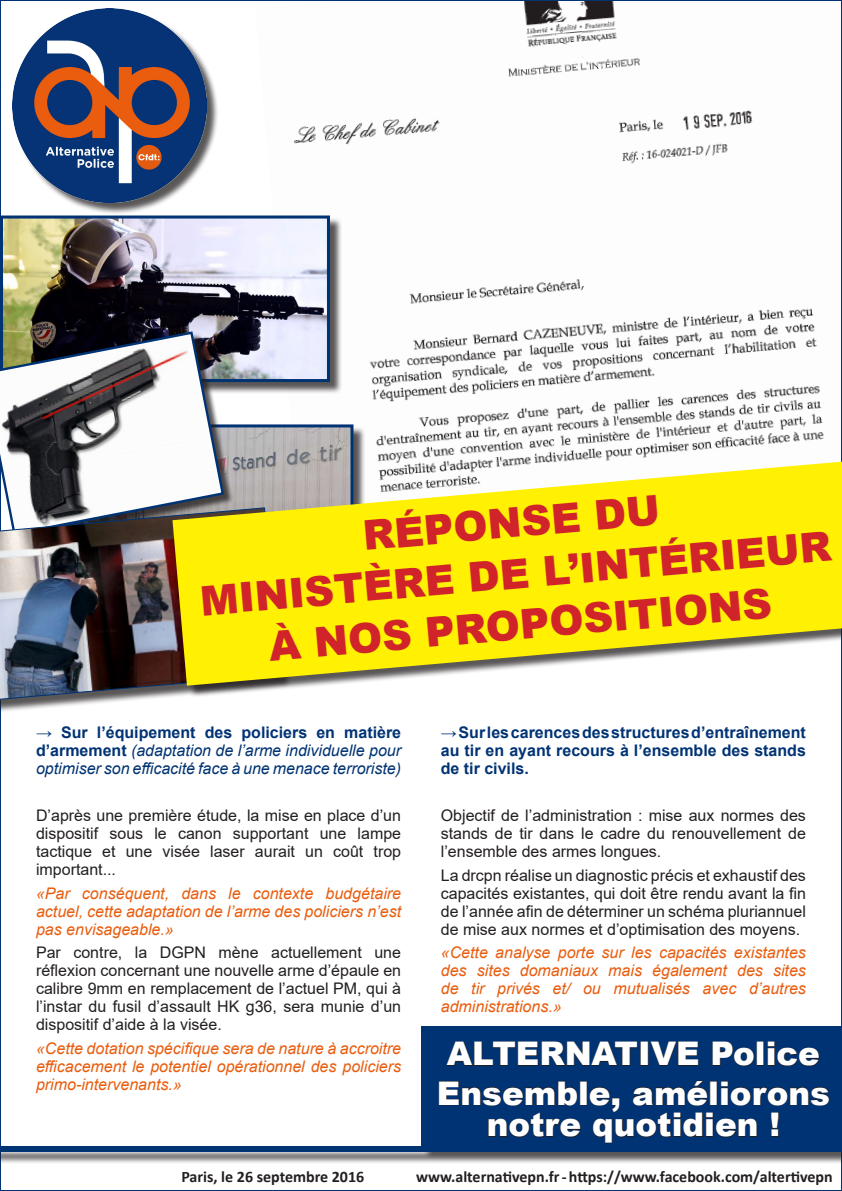
<style>
.page{position:relative;width:842px;height:1191px;background:#fff}
.page>*{position:absolute;margin:0;border:0;box-sizing:border-box;transform-origin:0 0}
.t1{font:900 41px/51px "Arial";color:#d1232a;text-align:center}
.t2{font:900 32.6px/31.7px "Arial";color:#fff;text-align:center}
.t3{font:16px/18px "Arial";color:#231f20;text-align:justify}
.t4{font:italic 16px/18px "Arial";color:#e95d0f;text-align:justify}
.t5{font:italic 16px/18px "Arial";color:#003374;text-align:justify}
.t6{font:700 16px/18px "Arial";color:#003374;text-align:justify}
.t7{font:700 16px "Calibri";color:#231f20}
.s1{font-weight:700;font-style:normal}
</style>
<div class="page">
<img style="left:294px;top:2px;width:530px;height:459px">
<img style="left:234px;top:428px;width:115px;height:33px">
<div style="left:14px;top:10px;width:205px;height:204px;background:#231f20;opacity:.75"></div>
<img style="left:13px;top:9px;width:193px;height:193px">
<div style="left:2px;top:217px;width:340px;height:177px;background:#231f20;opacity:.75"></div>
<img style="left:4px;top:219px;width:322px;height:159px">
<div style="left:0;top:215px;width:330px;height:167px;border:3px solid #003374"></div>
<div style="left:0;top:333px;width:234px;height:212px;background:#231f20;opacity:.75"></div>
<svg style="left:0;top:330px;width:225px;height:177px"></svg>
<div style="left:0;top:509px;width:292px;height:207px;background:#231f20;opacity:.75"></div>
<img style="left:0;top:507px;width:280px;height:198px">
<div style="left:174px;top:463px;width:668px;height:234px;background:#231f20;opacity:.75"></div>
<svg style="left:172px;top:461px;width:670px;height:224px;background:#f1e636"></svg>
<div style="left:0;top:1028px;width:842px;height:136px;background:#231f20;opacity:.75"></div>
<div style="left:421px;top:1026px;width:421px;height:126px;background:#003374"></div>
<svg style="left:446px;top:1041px;width:192px;height:25px"></svg>
<div style="left:640px;top:1041px;width:8px;height:24px;border:1px solid #231f20"></div>
<svg style="left:650px;top:1041px;width:49px;height:25px"></svg>
<svg style="left:712px;top:1041px;width:42px;height:25px"></svg>
<div style="left:757px;top:1041px;width:7px;height:24px;border:1px solid #231f20"></div>
<svg style="left:767px;top:1041px;width:53px;height:25px"></svg>
<svg style="left:439px;top:1081px;width:139px;height:24px"></svg>
<div style="left:580px;top:1081px;width:7px;height:24px;border:1px solid #231f20"></div>
<svg style="left:488px;top:1112px;width:93px;height:25px"></svg>
<svg style="left:589px;top:1080px;width:240px;height:63px"></svg>
<div style="left:0;top:1146px;width:842px;height:6px;background:#003374"></div>
<p class="t1" style="left:193px;top:524px;width:635px;rotate:-5deg">RÉPONSE DU<br>MINISTÈRE DE L’INTÉRIEUR<br>À NOS PROPOSITIONS</p>
<p class="t5" style="left:36px;top:723px;width:367px"><span class="s1">→ Sur l’équipement des policiers en matière d’armement</span> (adaptation de l’arme individuelle pour optimiser son efficacité face à une menace terroriste)</p>
<p class="t3" style="left:36px;top:806px;width:367px">D’après une première étude, la mise en place d’un dispositif sous le canon supportant une lampe tactique et une visée laser aurait un coût trop important...</p>
<p class="t4" style="left:36px;top:884px;width:367px">«Par conséquent, dans le contexte budgétaire actuel, cette adaptation de l’arme des policiers n’est pas envisageable.»</p>
<p class="t3" style="left:36px;top:943px;width:367px">Par contre, la DGPN mène actuellement une réflexion concernant une nouvelle arme d’épaule en calibre 9mm en remplacement de l’actuel PM, qui à l’instar du fusil d’assault HK g36, sera munie d’un dispositif d’aide à la visée.</p>
<p class="t4" style="left:36px;top:1039px;width:367px">«Cette dotation spécifique sera de nature à accroitre efficacement le potentiel opérationnel des policiers primo-intervenants.»</p>
<p class="t6" style="left:441px;top:723px;width:367px">→ Sur les carences des structures d’entraînement au tir en ayant recours à l’ensemble des stands de tir civils.</p>
<p class="t3" style="left:441px;top:806px;width:367px">Objectif de l’administration : mise aux normes des stands de tir dans le cadre du renouvellement de l’ensemble des armes longues.</p>
<p class="t3" style="left:441px;top:866px;width:367px">La drcpn réalise un diagnostic précis et exhaustif des capacités existantes, qui doit être rendu avant la fin de l’année afin de déterminer un schéma pluriannuel de mise aux normes et d’optimisation des moyens.</p>
<p class="t4" style="left:441px;top:944px;width:367px">«Cette analyse porte sur les capacités existantes des sites domaniaux mais également des sites de tir privés et/ ou mutualisés avec d’autres administrations.»</p>
<p class="t2" style="left:447px;top:1037px;width:374px">ALTERNATIVE Police</p>
<p class="t2" style="left:437px;top:1076px;width:395px">Ensemble, améliorons notre quotidien !</p>
<p class="t7" style="left:181px;top:1165px;width:184px">Paris, le 26 septembre 2016</p>
<p class="t7" style="left:416px;top:1165px;width:418px">www.alternativepn.fr - https://www.facebook.com/altertivepn</p>
</div>
